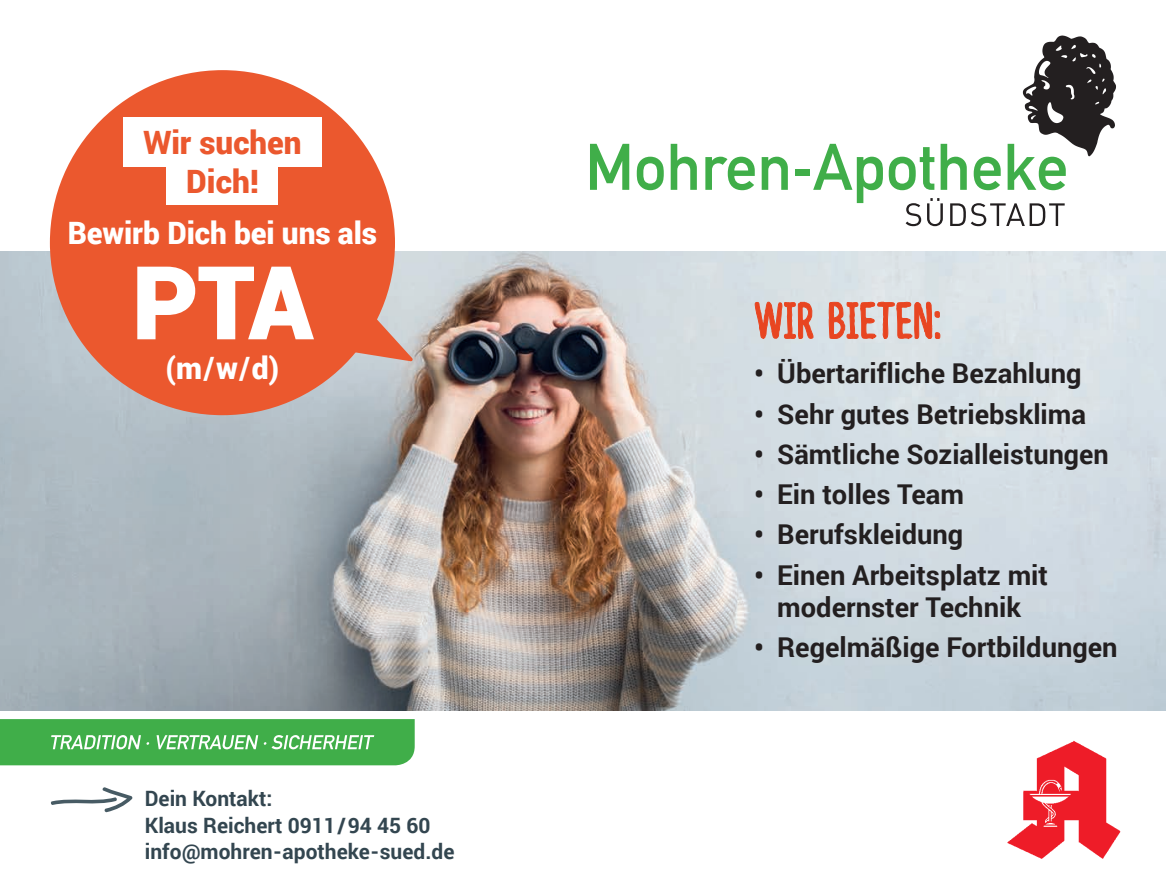
<style>
.page{position:relative;width:1166px;height:893px;background:#fff}
.page>*{position:absolute;margin:0;border:0;box-sizing:border-box;transform-origin:0 0}
.t1{font:900 99.75px "Roboto";color:#fff}
.t2{font:51.8px "Lazingonasunnyafternoon";letter-spacing:.005em;color:#e84521}
.t3{font:900 32.2px/38.7px "Roboto";color:#eb582e;text-align:center}
.t4{font:900 30.8px "Roboto";letter-spacing:-.005em;color:#fff}
.t5{font:700 27.3px/32.7px "Roboto";color:#231f20;text-align:center}
.t6{font:700 21.18px/26.6px "Roboto";color:#334650}
</style>
<div class="page">
<img style="left:0;top:251px;width:1166px;height:459px">
<div style="left:50px;top:70px;width:345px;height:345px;background:#eb582e;border-radius:50%"></div>
<svg style="left:0;top:719px;width:415px;height:46px;background:#52b55a"></svg>
<svg style="left:50px;top:787px;width:83px;height:26px"></svg>
<div style="left:167px;top:152px;width:111px;height:52px;background:#fff"></div>
<div style="left:123px;top:117px;width:199px;height:50px;background:#fff"></div>
<svg style="left:137px;top:266px;width:177px;height:74px"></svg>
<svg style="left:754px;top:301px;width:60px;height:39px;background:#d9bfba"></svg>
<svg style="left:828px;top:298px;width:113px;height:42px;background:#dcc6c3"></svg>
<svg style="left:344px;top:307px;width:76px;height:58px"></svg>
<img style="left:1007px;top:741px;width:113px;height:118px">
<svg style="left:590px;top:36px;width:526px;height:190px"></svg>
<p class="t3" style="left:143px;top:122px;width:160px">Wir suchen<br>Dich!</p>
<p class="t4" style="left:68px;top:212px;width:311px">Bewirb Dich bei uns als</p>
<h1 class="t1" style="left:133px;top:232px;width:181px">PTA</h1>
<p class="t4" style="left:166px;top:347px;width:115px">(m/w/d)</p>
<p class="t6" style="left:145px;top:784px;width:311px">Dein Kontakt:<br>Klaus Reichert 0911/94 45 60 info@mohren-apotheke-sued.de</p>
<h2 class="t2" style="left:754px;top:290px;width:188px">WIR BIETEN:</h2>
<p class="t5" style="left:754px;top:356px;width:329px">• Übertarifliche Bezahlung</p>
<p class="t5" style="left:754px;top:396px;width:334px">• Sehr gutes Betriebsklima</p>
<p class="t5" style="left:754px;top:437px;width:356px">• Sämtliche Sozialleistungen</p>
<p class="t5" style="left:754px;top:477px;width:212px">• Ein tolles Team</p>
<p class="t5" style="left:754px;top:517px;width:211px">• Berufskleidung</p>
<p class="t5" style="left:754px;top:557px;width:295px">• Einen Arbeitsplatz mit modernster Technik</p>
<p class="t5" style="left:754px;top:630px;width:365px">• Regelmäßige Fortbildungen</p>
</div>
